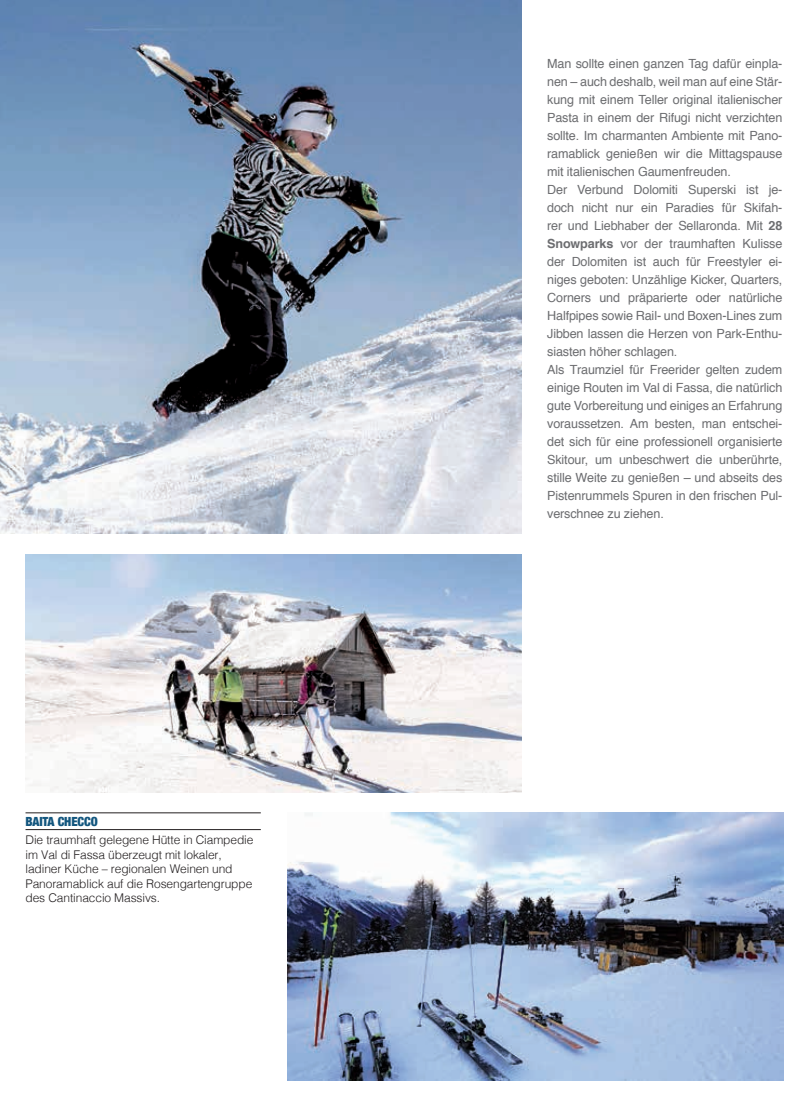
<style>
.page{position:relative;width:808px;height:1106px;background:#fff}
.page>*{position:absolute;margin:0;border:0;box-sizing:border-box;transform-origin:0 0}
.t1{font:12.6px/18px "Helvetica";letter-spacing:-.01em;color:#6c6d70}
.t2{font:900 condensed 12.6px "Helvetica Neue";letter-spacing:-.01em;color:#13567e}
.t3{font:300 12px/14.4px "Helvetica";letter-spacing:-.01em;color:#231f20}
.s1{font-weight:700}
</style>
<div class="page">
<img style="left:287px;top:812px;width:496px;height:268px">
<img style="left:0;top:0;width:522px;height:533px">
<img style="left:26px;top:554px;width:496px;height:238px">
<hr style="left:26px;top:812px;width:235px;height:1px;background:#231f20">
<hr style="left:26px;top:829px;width:235px;height:1px;background:#231f20">
<p class="t2" style="left:26px;top:811px;width:74px">BAITA CHECCO</p>
<p class="t3" style="left:26px;top:832px;width:229px">Die traumhaft gelegene Hütte in Ciampedie im Val di Fassa überzeugt mit lokaler, ladiner Küche – regionalen Weinen und Panoramablick auf die Rosengartengruppe des Cantinaccio Massivs.</p>
<p class="t1" style="left:547px;top:55px;width:237px">Man sollte einen ganzen Tag dafür einpla&shy;nen – auch deshalb, weil man auf eine Stär&shy;kung mit einem Teller original italienischer Pasta in einem der Rifugi nicht verzichten sollte. Im charmanten Ambiente mit Pano&shy;ramablick genießen wir die Mittagspause mit italienischen Gaumenfreuden.<br>Der Verbund Dolomiti Superski ist je&shy;doch nicht nur ein Paradies für Skifah&shy;rer und Liebhaber der Sellaronda. Mit <span class="s1">28<br>Snowparks</span> vor der traumhaften Kulisse der Dolomiten ist auch für Freestyler ei&shy;niges geboten: Unzählige Kicker, Quarters, Corners und präparierte oder natürliche Halfpipes sowie Rail- und Boxen-Lines zum Jibben lassen die Herzen von Park-Enthu&shy;siasten höher schlagen.<br>Als Traumziel für Freerider gelten zudem einige Routen im Val di Fassa, die natürlich gute Vorbereitung und einiges an Erfahrung voraussetzen. Am besten, man entschei&shy;det sich für eine professionell organisierte Skitour, um unbeschwert die unberührte, stille Weite zu genießen – und abseits des Pistenrummels Spuren in den frischen Pul&shy;verschnee zu ziehen.</p>
</div>
